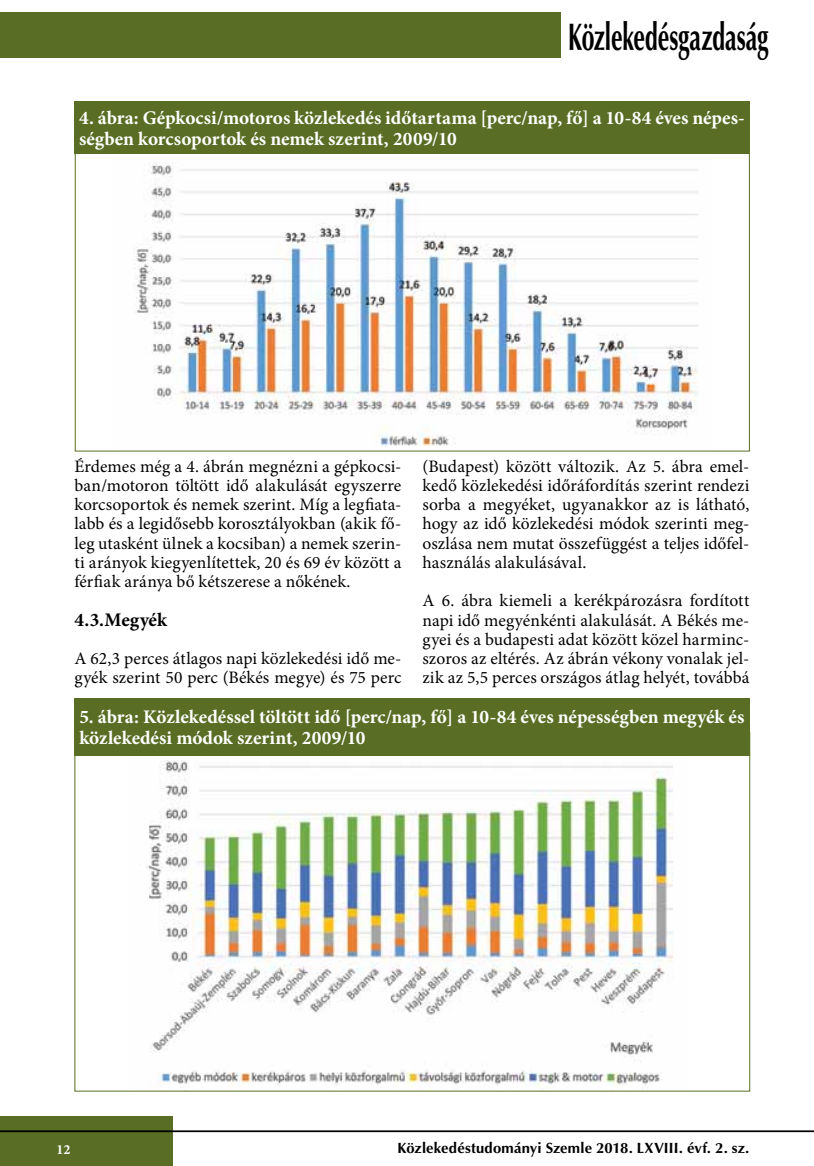
<style>
.page{position:relative;width:814px;height:1166px;background:#fff}
.page>*{position:absolute;margin:0;border:0;box-sizing:border-box;transform-origin:0 0}
.t1{font:38.5px "KB Optima Bold";letter-spacing:-.005em;color:#000;scale:.6 1}
.t2{font:700 19.25px/21.2px "Minion Pro";color:#fff}
.t3{font:700 19.25px "Minion Pro";color:#000}
.t4{font:17.5px/19.2px "Minion Pro";letter-spacing:.005em;color:#000;text-align:justify}
.t5{font:14.88px "KB Optima Bold";letter-spacing:.005em;color:#000}
.t6{font:700 14px "Minion Pro";color:#fff}
</style>
<div class="page">
<div style="left:0;top:1116px;width:172px;height:50px;background:#596e24"></div>
<hr style="left:0;top:1130px;width:814px;height:2px;background:#000">
<div style="left:0;top:12px;width:561px;height:46px;background:#596e24"></div>
<img style="left:136px;top:162px;width:562px;height:284px">
<div style="left:74px;top:102px;width:675px;height:52px;background:#596e24"></div>
<img style="left:129px;top:755px;width:558px;height:334px">
<div style="left:74px;top:698px;width:675px;height:57px;background:#596e24"></div>
<h1 class="t1" style="left:568px;top:13px;width:335px">Közlekedésgazdaság</h1>
<p class="t2" style="left:79px;top:107px;width:667px">4. ábra: Gépkocsi/motoros közlekedés időtartama [perc/nap, fő] a 10-84 éves népes&shy;ségben korcsoportok és nemek szerint, 2009/10</p>
<p class="t4" style="left:74px;top:456px;width:328px">Érdemes még a 4. ábrán megnézni a gépkocsi&shy;ban/motoron töltött idő alakulását egyszerre korcsoportok és nemek szerint. Míg a legfiata&shy;labb és a legidősebb korosztályokban (akik fő&shy;leg utasként ülnek a kocsiban) a nemek szerin&shy;ti arányok kiegyenlítettek, 20 és 69 év között a férfiak aránya bő kétszerese a nőkének.</p>
<p class="t3" style="left:74px;top:606px;width:94px">4.3.Megyék</p>
<p class="t4" style="left:74px;top:649px;width:328px">A 62,3 perces átlagos napi közlekedési idő me&shy;gyék szerint 50 perc (Békés megye) és 75 perc</p>
<p class="t4" style="left:422px;top:456px;width:328px">(Budapest) között változik. Az 5. ábra emel&shy;kedő közlekedési időráfordítás szerint rendezi sorba a megyéket, ugyanakkor az is látható, hogy az idő közlekedési módok szerinti meg&shy;oszlása nem mutat összefüggést a teljes időfel&shy;használás alakulásával.</p>
<p class="t4" style="left:422px;top:591px;width:328px">A 6. ábra kiemeli a kerékpározásra fordított napi idő megyénkénti alakulását. A Békés me&shy;gyei és a budapesti adat között közel harminc&shy;szoros az eltérés. Az ábrán vékony vonalak jel&shy;zik az 5,5 perces országos átlag helyét, továbbá</p>
<p class="t2" style="left:79px;top:706px;width:666px">5. ábra: Közlekedéssel töltött idő [perc/nap, fő] a 10-84 éves népességben megyék és közlekedési módok szerint, 2009/10</p>
<p class="t6" style="left:57px;top:1140px;width:15px">12</p>
<p class="t5" style="left:397px;top:1139px;width:353px">Közlekedéstudományi Szemle 2018. LXVIII. évf. 2. sz.</p>
</div>
